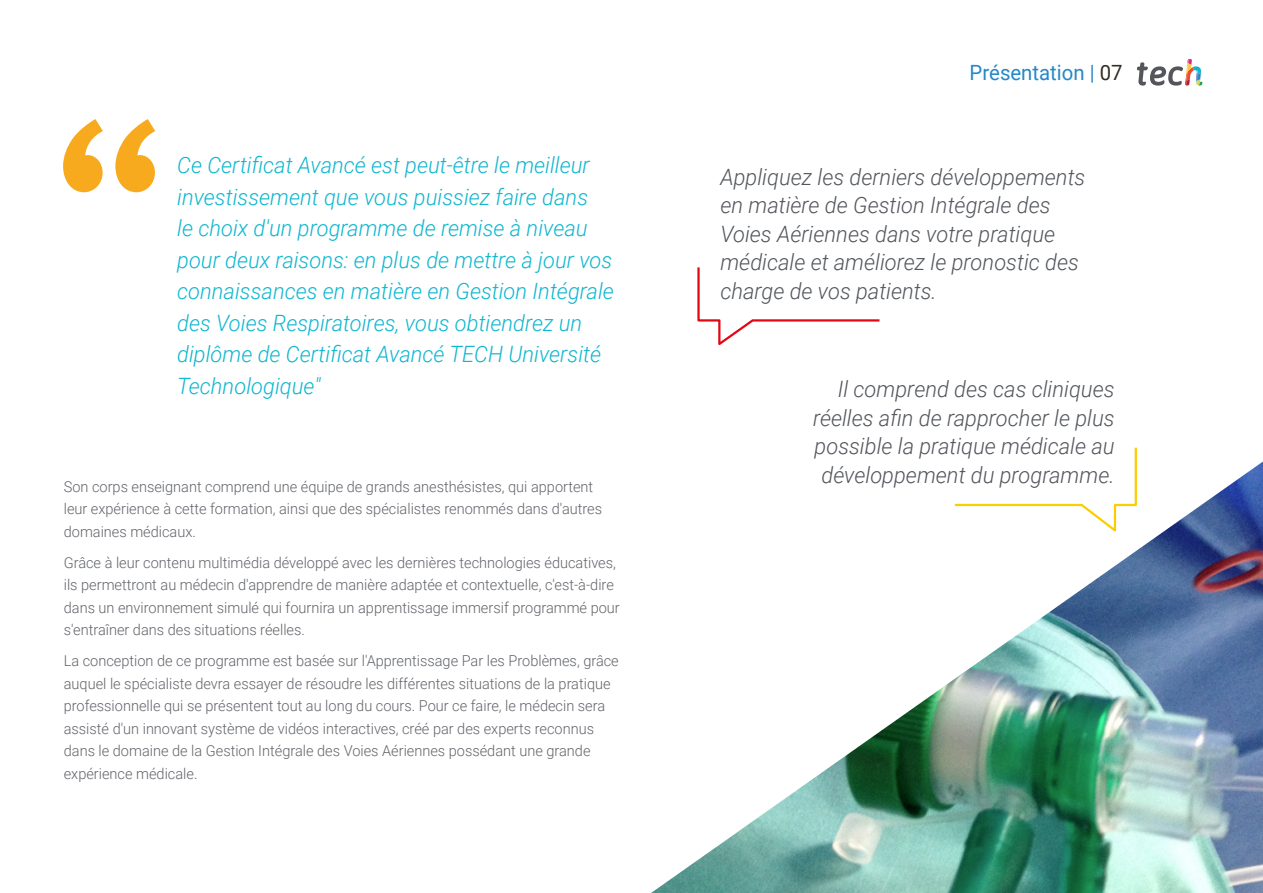
<style>
.page{position:relative;width:1263px;height:893px;background:#fff}
.page>*{position:absolute;margin:0;border:0;box-sizing:border-box;transform-origin:0 0}
.t1{font:italic 300 22.5px/31.5px "Roboto";color:#0fb6cf}
.t2{font:italic 300 22.5px/28.5px "Roboto";color:#52555b;text-align:right}
.t3{font:21px "Roboto";color:#2488c9}
.t4{font:300 15px/22.5px "Roboto";color:#61646a}
.s1{color:#312e20}
</style>
<div class="page">
<svg style="left:63px;top:119px;width:92px;height:73px"></svg>
<img style="left:651px;top:461px;width:612px;height:432px">
<svg style="left:697px;top:267px;width:183px;height:78px"></svg>
<svg style="left:1137px;top:59px;width:65px;height:27px"></svg>
<p class="t1" style="left:177px;top:149px;width:438px">Ce Certificat Avancé est peut-être le meilleur investissement que vous puissiez faire dans<br>le choix d'un programme de remise à niveau pour deux raisons: en plus de mettre à jour vos connaissances en matière en Gestion Intégrale des Voies Respiratoires, vous obtiendrez un diplôme de Certificat Avancé TECH Université Technologique"</p>
<p class="t4" style="left:64px;top:475px;width:540px">Son corps enseignant comprend une équipe de grands anesthésistes, qui apportent leur expérience à cette formation, ainsi que des spécialistes renommés dans d'autres domaines médicaux.</p>
<p class="t4" style="left:64px;top:551px;width:557px">Grâce à leur contenu multimédia développé avec les dernières technologies éducatives, ils permettront au médecin d'apprendre de manière adaptée et contextuelle, c'est-à-dire dans un environnement simulé qui fournira un apprentissage immersif programmé pour s'entraîner dans des situations réelles.</p>
<p class="t4" style="left:64px;top:649px;width:556px">La conception de ce programme est basée sur l'Apprentissage Par les Problèmes, grâce auquel le spécialiste devra essayer de résoudre les différentes situations de la pratique professionnelle qui se présentent tout au long du cours. Pour ce faire, le médecin sera assisté d'un innovant système de vidéos interactives, créé par des experts reconnus dans le domaine de la Gestion Intégrale des Voies Aériennes possédant une grande expérience médicale.</p>
<h2 class="t3" style="left:970px;top:57px;width:155px">Présentation | <span class="s1">07</span></h2>
<h1 class="t2" style="left:720px;top:161px;width:366px;text-align:left">Appliquez les derniers développements en matière de Gestion Intégrale des Voies Aériennes dans votre pratique médicale et améliorez le pronostic des charge de vos patients.</h1>
<h1 class="t2" style="left:813px;top:374px;width:303px">Il comprend des cas cliniques réelles afin de rapprocher le plus possible la pratique médicale au développement du programme.</h1>
</div>
